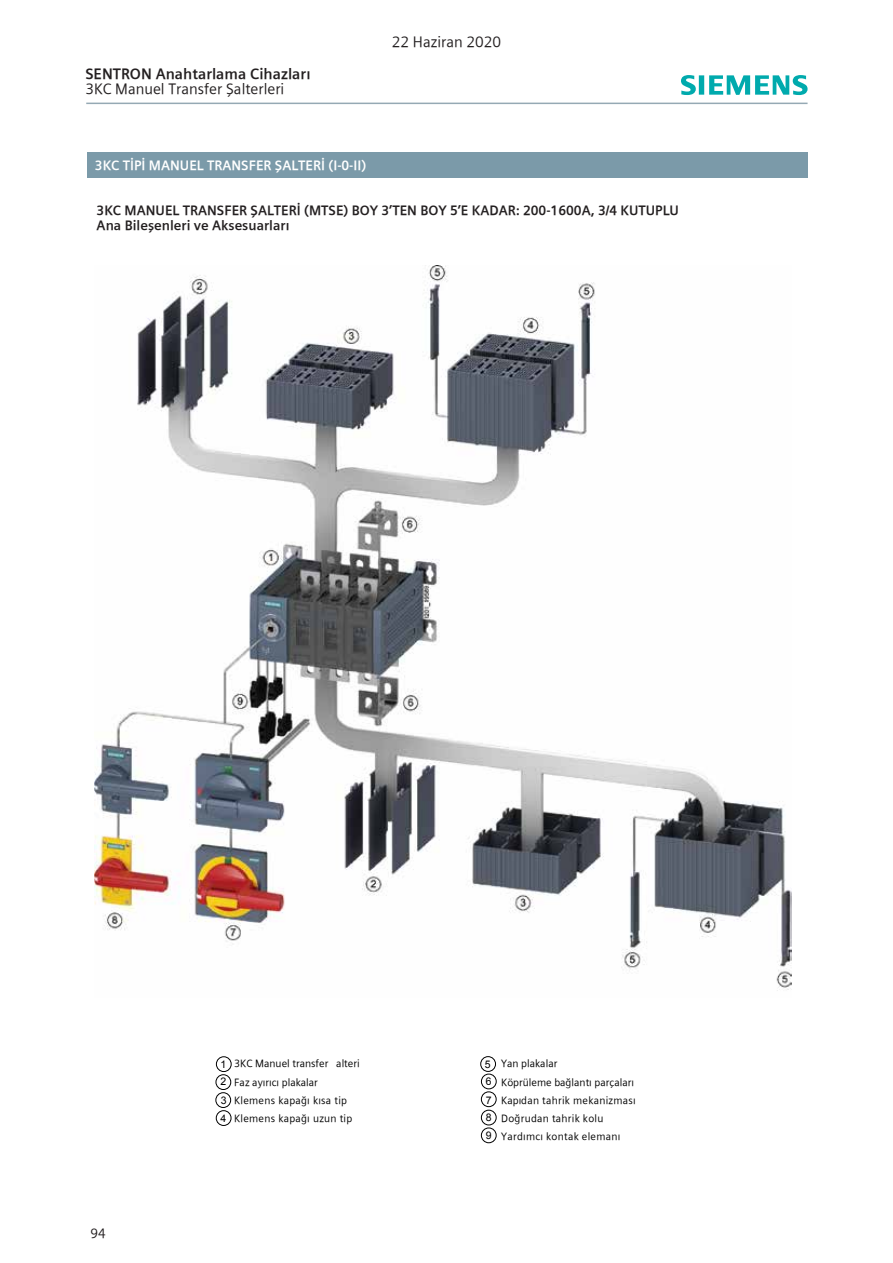
<style>
.page{position:relative;width:893px;height:1263px;background:#fff}
.page>*{position:absolute;margin:0;border:0;box-sizing:border-box;transform-origin:0 0}
.t1{font:15px "Siemens Sans Turkish Roman";color:#231f20}
.t2{font:700 15px "Siemens Sans Turkish";color:#231f20}
.t3{font:700 13.5px/15px "Siemens Sans Turkish";color:#231f20}
.t4{font:700 13.5px "Siemens Sans Turkish";color:#fff}
.t5{font:13.5px "Siemens Sans Turkish Roman";color:#231f20}
.t6{font:10.5px/18.3px "Siemens Sans Turkish Roman";letter-spacing:.025em;color:#000}
.t7{font:10.5px "Siemens Sans Turkish Roman";color:#000}
.t8{font:10.5px/17.9px "Arial";color:#000}
</style>
<div class="page">
<div style="left:216px;top:1092px;width:15px;height:16px;border:1px solid #000;border-radius:50%"></div>
<div style="left:216px;top:1110px;width:15px;height:16px;border:1px solid #000;border-radius:50%"></div>
<div style="left:480px;top:1056px;width:16px;height:16px;border:1px solid #000;border-radius:50%"></div>
<div style="left:216px;top:1056px;width:15px;height:16px;border:1px solid #000;border-radius:50%"></div>
<div style="left:216px;top:1074px;width:15px;height:16px;border:1px solid #000;border-radius:50%"></div>
<div style="left:481px;top:1074px;width:15px;height:15px;border:1px solid #000;border-radius:50%"></div>
<div style="left:481px;top:1092px;width:15px;height:15px;border:1px solid #000;border-radius:50%"></div>
<div style="left:481px;top:1110px;width:15px;height:15px;border:1px solid #000;border-radius:50%"></div>
<div style="left:87px;top:153px;width:720px;height:25px;background:#7b9aa9"></div>
<img style="left:95px;top:265px;width:696px;height:726px">
<div style="left:481px;top:1128px;width:15px;height:15px;border:1px solid #000;border-radius:50%"></div>
<hr style="left:86px;top:103px;width:721px;height:1px;background:#95a9b4">
<svg style="left:681px;top:75px;width:126px;height:20px"></svg>
<h1 class="t2" style="left:85px;top:66px;width:227px">SENTRON Anahtarlama Cihazları</h1>
<h1 class="t1" style="left:85px;top:81px;width:200px">3KC Manuel Transfer Şalterleri</h1>
<p class="t4" style="left:95px;top:158px;width:273px">3KC T‹P‹ MANUEL TRANSFER ŞALTER‹ (I-0-II)</p>
<h1 class="t1" style="left:392px;top:33px;width:111px">22 Haziran 2020</h1>
<p class="t3" style="left:97px;top:203px;width:584px">3KC MANUEL TRANSFER ŞALTER‹ (MTSE) BOY 3’TEN BOY 5’E KADAR: 200-1600A, 3/4 KUTUPLU<br>Ana Bileşenleri ve Aksesuarlar›</p>
<p class="t5" style="left:90px;top:1226px;width:17px">94</p>
<p class="t8" style="left:220px;top:1055px;width:7px">1<br>2</p>
<p class="t8" style="left:220px;top:1091px;width:8px">3<br>4</p>
<p class="t7" style="left:234px;top:1058px;width:127px">3KC Manuel transfer alteri</p>
<p class="t8" style="left:485px;top:1055px;width:7px">5</p>
<p class="t6" style="left:234px;top:1073px;width:120px">Faz ay›r›c› plakalar<br>Klemens kapağ› k›sa tip<br>Klemens kapağ› uzun tip</p>
<p class="t8" style="left:486px;top:1091px;width:7px">7<br>8</p>
<p class="t8" style="left:486px;top:1126px;width:7px">9</p>
<p class="t6" style="left:501px;top:1055px;width:136px">Yan plakalar<br>Köprüleme bağlant› parçalar›<br>Kap›dan tahrik mekanizmas›<br>Doğrudan tahrik kolu<br>Yard›mc› kontak eleman›</p>
</div>
